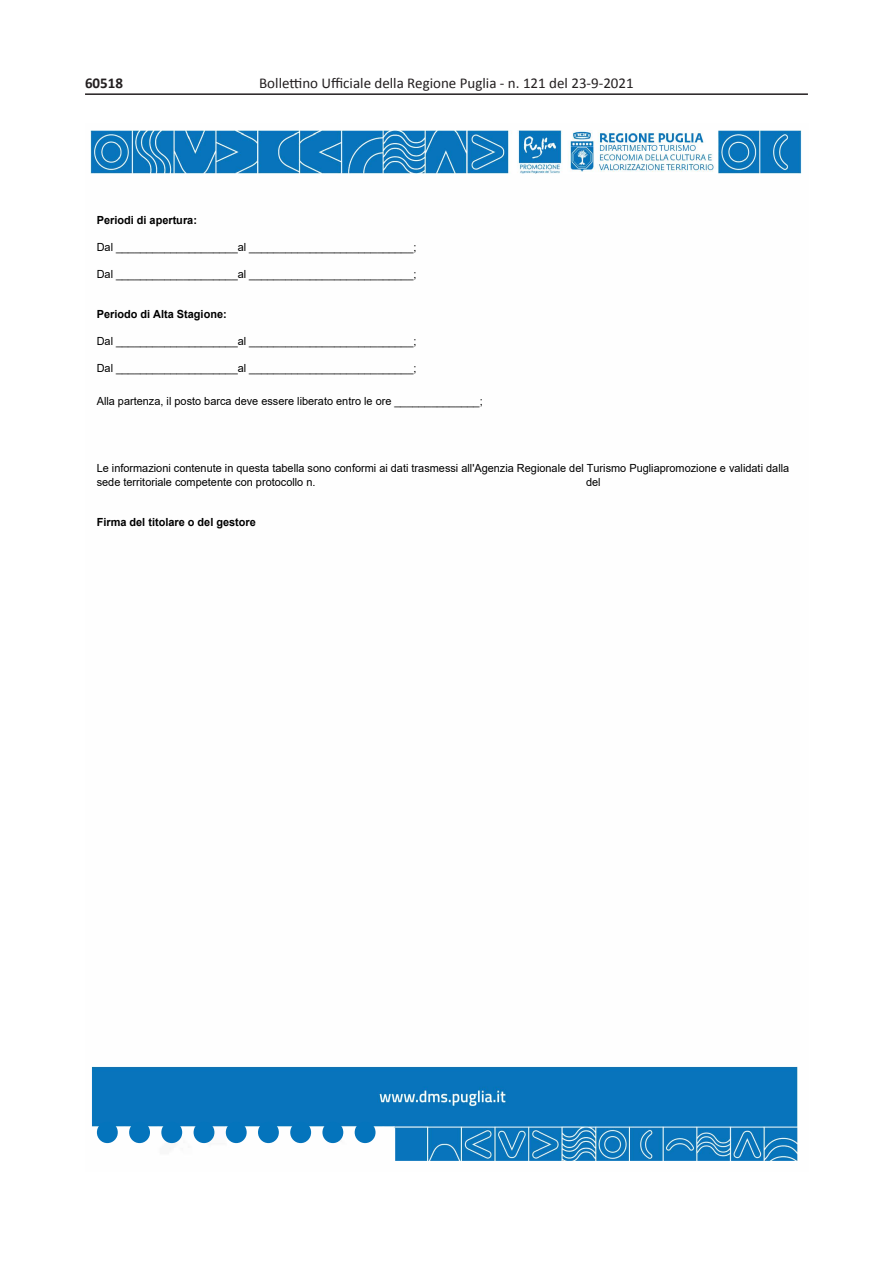
<style>
.page{position:relative;width:893px;height:1263px;background:#fff}
.page>*{position:absolute;margin:0;border:0;box-sizing:border-box;transform-origin:0 0}
.t1{font:87.15px "Times New Roman";color:#0474bc}
.t2{font:15px "Calibri";color:#231f20}
.t3{font:700 15px "Calibri";color:#231f20}
.t4{font:11.25px/13.5px "Arial";color:#000}
.t5{font:700 11.25px "Arial";color:#000}
</style>
<div class="page">
<hr style="left:85px;top:93px;width:723px;height:2px;background:#231f20">
<img style="left:91px;top:130px;width:711px;height:44px">
<img style="left:92px;top:1066px;width:706px;height:95px">
<h2 class="t3" style="left:85px;top:72px;width:40px">60518</h2>
<h2 class="t2" style="left:259px;top:74px;width:376px">Bollettino Ufficiale della Regione Puglia - n. 121 del 23-9-2021</h2>
<p class="t5" style="left:97px;top:212px;width:102px">Periodi di apertura:</p>
<p class="t4" style="left:97px;top:240px;width:321px">Dal ____________________al ___________________________;</p>
<p class="t4" style="left:97px;top:267px;width:321px">Dal ____________________al ___________________________;</p>
<p class="t5" style="left:97px;top:306px;width:132px">Periodo di Alta Stagione:</p>
<p class="t4" style="left:97px;top:334px;width:321px">Dal ____________________al ___________________________;</p>
<p class="t4" style="left:97px;top:361px;width:321px">Dal ____________________al ___________________________;</p>
<p class="t4" style="left:97px;top:394px;width:388px">Alla partenza, il posto barca deve essere liberato entro le ore ______________;</p>
<p class="t4" style="left:97px;top:462px;width:694px">Le informazioni contenute in questa tabella sono conformi ai dati trasmessi all'Agenzia Regionale del Turismo Pugliapromozione e validati dalla sede territoriale competente con protocollo n.</p>
<p class="t4" style="left:586px;top:475px;width:16px">del</p>
<p class="t5" style="left:97px;top:514px;width:161px">Firma del titolare o del gestore</p>
<p class="t1" style="left:92px;top:1070px;width:289px">•••••••••</p>
</div>
